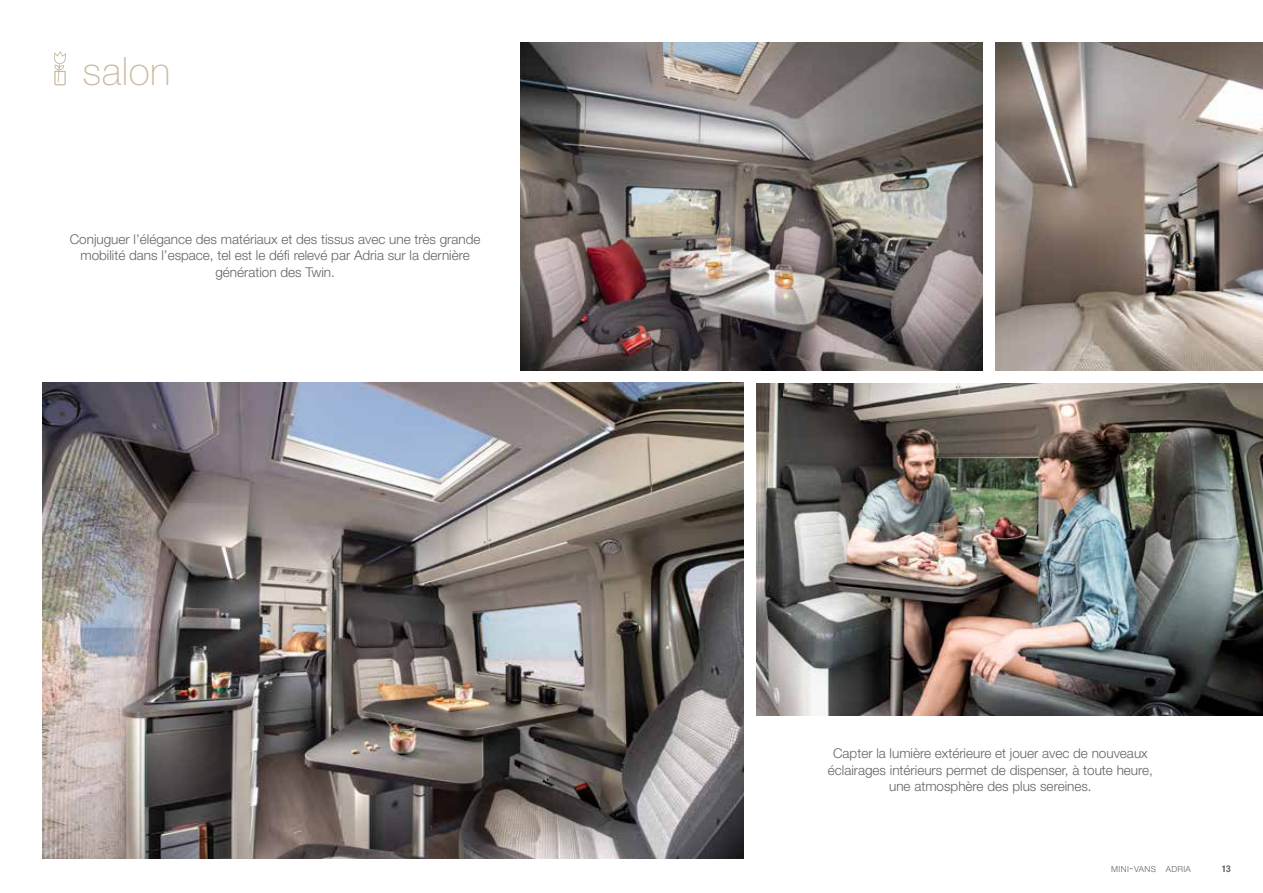
<style>
.page{position:relative;width:1263px;height:893px;background:#fff}
.page>*{position:absolute;margin:0;border:0;box-sizing:border-box;transform-origin:0 0}
.t1{font:100 39px "Helvetica Neue LT Pro";letter-spacing:.015em;color:#cbbba0}
.t2{font:300 13.5px/16.5px "Helvetica Neue LT Pro";color:#646363;text-align:center}
.t3{font:700 condensed 9.45px "Helvetica Neue LT Pro";color:#646363}
.t4{font:300 8.4px "Helvetica Neue LT Pro";letter-spacing:.035em;color:#646363}
.s1{font-size:12px}
</style>
<div class="page">
<img style="left:520px;top:43px;width:462px;height:327px">
<img style="left:43px;top:383px;width:700px;height:476px">
<img style="left:995px;top:42px;width:268px;height:328px">
<img style="left:757px;top:383px;width:506px;height:333px">
<svg style="left:54px;top:51px;width:12px;height:35px"></svg>
<h1 class="t1" style="left:82px;top:49px;width:90px">salon</h1>
<p class="t2" style="left:70px;top:230px;width:412px">Conjuguer l’élégance des matériaux et des tissus avec une très grande mobilité dans l’espace, tel est le défi relevé par Adria sur la dernière génération des Twin.</p>
<p class="t2" style="left:828px;top:745px;width:327px">Capter la lumière extérieure et jouer avec de nouveaux éclairages intérieurs permet de dispenser, à toute heure, une atmosphère des plus sereines.</p>
<p class="t4" style="left:1111px;top:864px;width:81px">MINI<span class="s1">-</span>VANS ADRIA</p>
<p class="t3" style="left:1222px;top:863px;width:10px">13</p>
</div>
